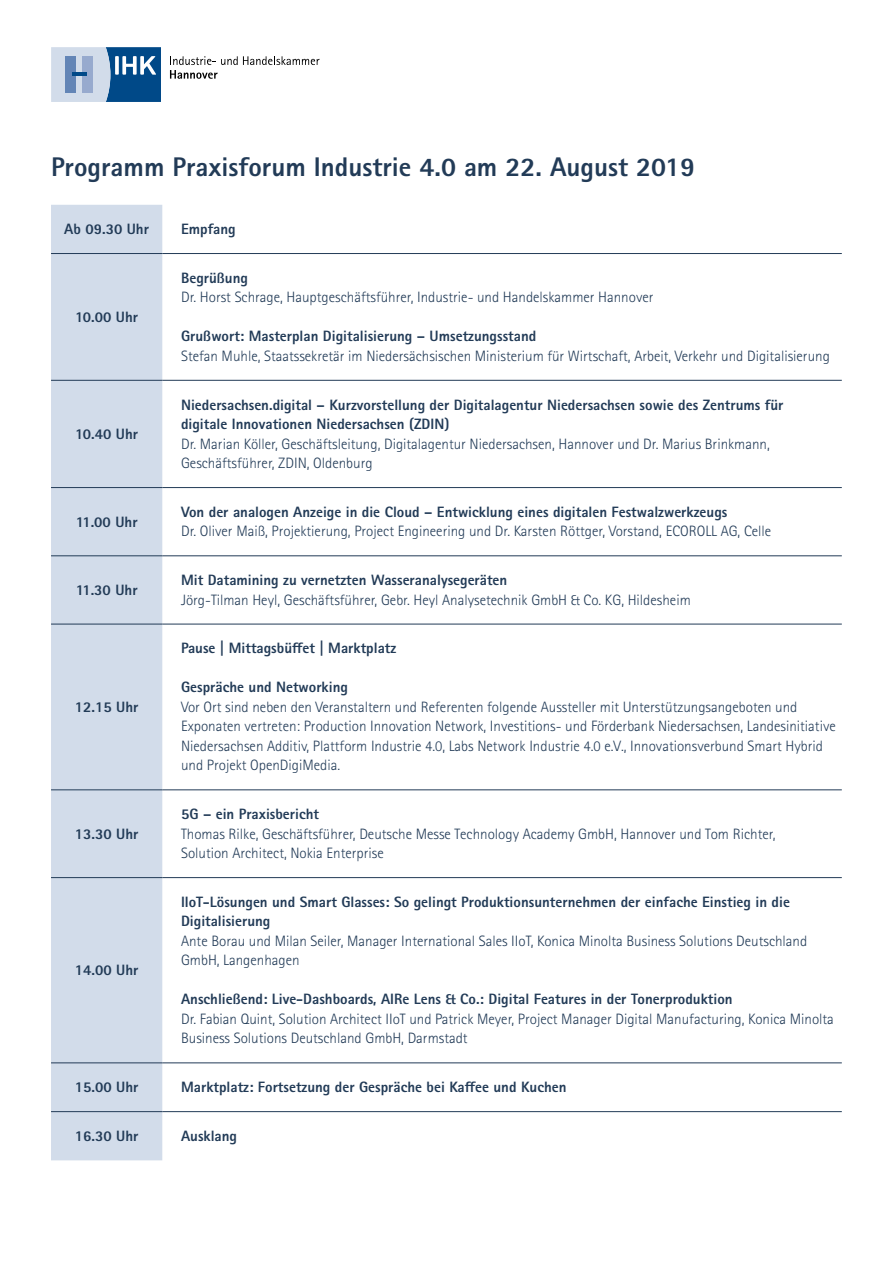
<style>
.page{position:relative;width:893px;height:1263px;background:#fff}
.page>*{position:absolute;margin:0;border:0;box-sizing:border-box;transform-origin:0 0}
.t1{font:800 27px "Rotis Sans Serif Pro";color:#223b57}
.t2{font:300 15px/19.5px "Rotis Sans Serif Pro";color:#223b57}
.t3{font:800 15px/19.5px "Rotis Sans Serif Pro";color:#223b57}
.s1{font-weight:800}
.s2{font-weight:300}
</style>
<div class="page">
<div style="left:51px;top:205px;width:111px;height:955px;background:#d2dcea"></div>
<hr style="left:51px;top:253px;width:111px;height:1px;background:#223b57">
<hr style="left:162px;top:253px;width:680px;height:1px;background:#223b57">
<hr style="left:51px;top:380px;width:111px;height:1px;background:#223b57">
<hr style="left:162px;top:380px;width:680px;height:1px;background:#223b57">
<hr style="left:51px;top:487px;width:111px;height:1px;background:#223b57">
<hr style="left:162px;top:487px;width:680px;height:1px;background:#223b57">
<hr style="left:51px;top:555px;width:111px;height:1px;background:#223b57">
<hr style="left:162px;top:555px;width:680px;height:1px;background:#223b57">
<hr style="left:51px;top:624px;width:111px;height:1px;background:#223b57">
<hr style="left:162px;top:624px;width:680px;height:1px;background:#223b57">
<hr style="left:51px;top:789px;width:111px;height:1px;background:#223b57">
<hr style="left:162px;top:789px;width:680px;height:1px;background:#223b57">
<hr style="left:51px;top:877px;width:111px;height:1px;background:#223b57">
<hr style="left:162px;top:877px;width:680px;height:1px;background:#223b57">
<hr style="left:51px;top:1062px;width:111px;height:1px;background:#223b57">
<hr style="left:162px;top:1062px;width:680px;height:1px;background:#223b57">
<hr style="left:51px;top:1111px;width:111px;height:1px;background:#223b57">
<hr style="left:162px;top:1111px;width:680px;height:1px;background:#223b57">
<svg style="left:51px;top:47px;width:110px;height:55px;background:#7299bd"></svg>
<div style="left:83px;top:56px;width:10px;height:36px;background:#97aace"></div>
<div style="left:65px;top:56px;width:11px;height:36px;background:#6385b6"></div>
<hr style="left:72px;top:72px;width:15px;height:4px;background:#004988">
<svg style="left:170px;top:56px;width:150px;height:23px"></svg>
<p class="t1" style="left:51px;top:149px;width:645px">Programm Praxisforum Industrie 4.0 am 22. August 2019</p>
<p class="t3" style="left:64px;top:219px;width:86px">Ab 09.30 Uhr</p>
<p class="t3" style="left:181px;top:219px;width:56px">Empfang</p>
<p class="t3" style="left:75px;top:307px;width:65px">10.00 Uhr</p>
<p class="t3" style="left:75px;top:424px;width:65px">10.40 Uhr</p>
<p class="t2" style="left:181px;top:268px;width:474px"><span class="s1">Begrüßung<br></span>Dr. Horst Schrage, Hauptgeschäftsführer, Industrie- und Handelskammer Hannover</p>
<p class="t2" style="left:181px;top:327px;width:650px"><span class="s1">Grußwort: Masterplan Digitalisierung – Umsetzungsstand<br></span>Stefan Muhle, Staatssekretär im Niedersächsischen Ministerium für Wirtschaft, Arbeit, Verkehr und Digitalisierung</p>
<p class="t3" style="left:181px;top:394px;width:604px">Niedersachsen.digital – Kurzvorstellung der Digitalagentur Niedersachsen sowie des Zentrums für digitale Innovationen Niedersachsen (ZDIN)<br><span class="s2">Dr. Marian Köller, Geschäftsleitung, Digitalagentur Niedersachsen, Hannover und Dr. Marius Brinkmann, Geschäftsführer, ZDIN, Oldenburg</span></p>
<p class="t3" style="left:76px;top:511px;width:63px">11.00 Uhr</p>
<p class="t2" style="left:181px;top:502px;width:592px"><span class="s1">Von der analogen Anzeige in die Cloud – Entwicklung eines digitalen Festwalzwerkzeugs<br></span>Dr. Oliver Maiß, Projektierung, Project Engineering und Dr. Karsten Röttger, Vorstand, ECOROLL AG, Celle</p>
<p class="t3" style="left:76px;top:580px;width:63px">11.30 Uhr</p>
<p class="t3" style="left:75px;top:697px;width:65px">12.15 Uhr</p>
<p class="t3" style="left:75px;top:823px;width:65px">13.30 Uhr</p>
<p class="t3" style="left:75px;top:960px;width:65px">14.00 Uhr</p>
<p class="t3" style="left:181px;top:570px;width:328px">Mit Datamining zu vernetzten Wasseranalysegeräten</p>
<p class="t2" style="left:181px;top:590px;width:511px">Jörg-Tilman Heyl, Geschäftsführer, Gebr. Heyl Analysetechnik GmbH &amp; Co. KG, Hildesheim</p>
<p class="t3" style="left:181px;top:638px;width:217px">Pause | Mittagsbüffet | Marktplatz</p>
<p class="t2" style="left:181px;top:678px;width:656px"><span class="s1">Gespräche und Networking<br></span>Vor Ort sind neben den Veranstaltern und Referenten folgende Aussteller mit Unterstützungsangeboten und Exponaten vertreten: Production Innovation Network, Investitions- und Förderbank Niedersachsen, Landesinitiative Niedersachsen Additiv, Plattform Industrie 4.0, Labs Network Industrie 4.0 e.V., Innovationsverbund Smart Hybrid und Projekt OpenDigiMedia.</p>
<p class="t2" style="left:181px;top:804px;width:596px"><span class="s1">5G – ein Praxisbericht<br></span>Thomas Rilke, Geschäftsführer, Deutsche Messe Technology Academy GmbH, Hannover und Tom Richter,<br>Solution Architect, Nokia Enterprise</p>
<p class="t2" style="left:181px;top:892px;width:628px"><span class="s1">IIoT-Lösungen und Smart Glasses: So gelingt Produktionsunternehmen der einfache Einstieg in die Digitalisierung<br></span>Ante Borau und Milan Seiler, Manager International Sales IIoT, Konica Minolta Business Solutions Deutschland GmbH, Langenhagen</p>
<p class="t2" style="left:181px;top:990px;width:654px"><span class="s1">Anschließend: Live-Dashboards, AIRe Lens &amp; Co.: Digital Features in der Tonerproduktion<br></span>Dr. Fabian Quint, Solution Architect IIoT und Patrick Meyer, Project Manager Digital Manufacturing, Konica Minolta<br>Business Solutions Deutschland GmbH, Darmstadt</p>
<p class="t3" style="left:75px;top:1077px;width:65px">15.00 Uhr</p>
<p class="t3" style="left:181px;top:1077px;width:387px">Marktplatz: Fortsetzung der Gespräche bei Kaffee und Kuchen</p>
<p class="t3" style="left:75px;top:1126px;width:65px">16.30 Uhr</p>
<p class="t3" style="left:181px;top:1126px;width:58px">Ausklang</p>
</div>
